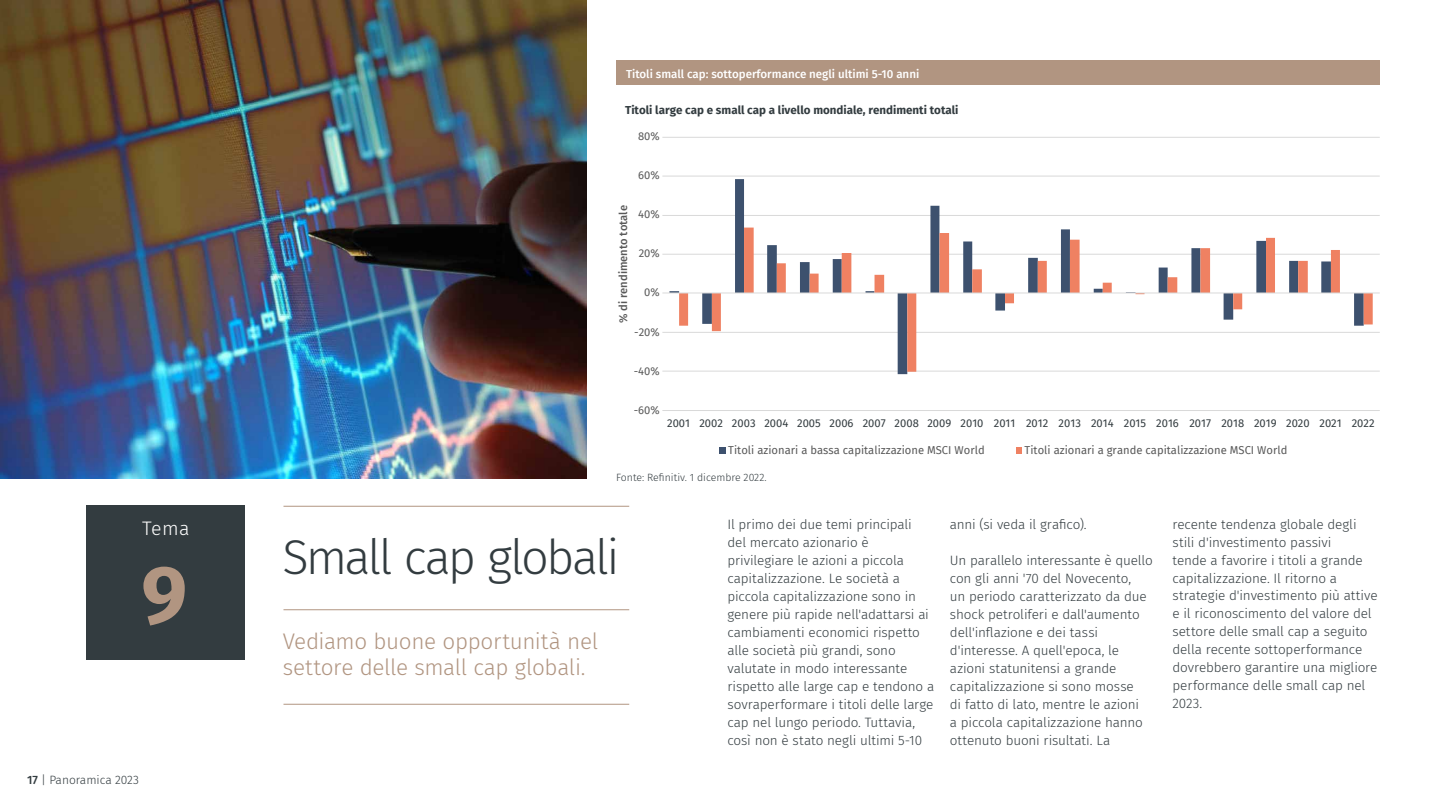
<style>
.page{position:relative;width:1440px;height:810px;background:#fff}
.page>*{position:absolute;margin:0;border:0;box-sizing:border-box;transform-origin:0 0}
.t1{font:700 82.05px "Fira Sans";color:#b19581}
.t2{font:300 48.75px "Fira Sans";letter-spacing:-.055em;color:#333c40}
.t3{font:300 22.5px/26.2px "Fira Sans";letter-spacing:-.015em;color:#b19581}
.t4{font:300 19.5px "Fira Sans";color:#fff}
.t5{font:300 13.5px/18px "Fira Sans";letter-spacing:-.01em;color:#333c40}
.t6{font:300 12px "Fira Sans";color:#333c40}
.t7{font:700 11.55px "Fira Sans";color:#333c40}
.t8{font:500 11.55px "Fira Sans";color:#fff}
.t9{font:11.18px "Fira Sans";color:#595959}
.t10{font:11.18px "Fira Sans";color:#333c40}
.t11{font:500 11.18px "Fira Sans";color:#595959}
.t12{font:300 10.5px "Fira Sans";color:#333c40}
.s1{font-weight:500}
</style>
<div class="page">
<hr style="left:284px;top:506px;width:345px;height:1px;background:#b19581">
<hr style="left:284px;top:704px;width:345px;height:1px;background:#b19581">
<hr style="left:284px;top:610px;width:345px;height:1px;background:#b19581">
<div style="left:87px;top:505px;width:158px;height:155px;background:#333c40"></div>
<div style="left:616px;top:60px;width:764px;height:24px;background:#b19581"></div>
<hr style="left:662px;top:410px;width:718px;height:1px;background:#d9d9d9">
<hr style="left:662px;top:371px;width:718px;height:1px;background:#d9d9d9">
<hr style="left:662px;top:332px;width:718px;height:1px;background:#d9d9d9">
<hr style="left:662px;top:254px;width:718px;height:1px;background:#d9d9d9">
<hr style="left:662px;top:215px;width:718px;height:1px;background:#d9d9d9">
<hr style="left:662px;top:176px;width:718px;height:1px;background:#d9d9d9">
<hr style="left:662px;top:137px;width:718px;height:1px;background:#d9d9d9">
<svg style="left:669px;top:179px;width:271px;height:195px"></svg>
<svg style="left:679px;top:228px;width:694px;height:144px"></svg>
<hr style="left:662px;top:293px;width:718px;height:1px;background:#d9d9d9">
<div style="left:719px;top:447px;width:7px;height:6px;background:#3d516e"></div>
<svg style="left:1016px;top:447px;width:6px;height:6px"></svg>
<img style="left:0;top:0;width:586px;height:479px">
<h3 class="t4" style="left:142px;top:515px;width:49px">Tema</h3>
<h1 class="t1" style="left:141px;top:526px;width:47px">9</h1>
<p class="t6" style="left:27px;top:771px;width:113px"><span class="s1">17</span> | Panoramica 2023</p>
<p class="t8" style="left:626px;top:64px;width:295px">Titoli small cap: sottoperformance negli ultimi 5-10 anni</p>
<p class="t7" style="left:625px;top:100px;width:335px">Titoli large cap e small cap a livello mondiale, rendimenti totali</p>
<p class="t9" style="left:638px;top:128px;width:23px">80%</p>
<p class="t11" style="left:614px;top:323px;width:120px;rotate:-90deg">% di rendimento totale</p>
<p class="t9" style="left:638px;top:167px;width:23px">60%</p>
<p class="t9" style="left:638px;top:206px;width:23px">40%</p>
<p class="t9" style="left:639px;top:245px;width:23px">20%</p>
<p class="t9" style="left:644px;top:284px;width:17px">0%</p>
<p class="t9" style="left:634px;top:323px;width:27px">-20%</p>
<p class="t9" style="left:634px;top:362px;width:27px">-40%</p>
<p class="t9" style="left:634px;top:401px;width:27px">-60%</p>
<p class="t10" style="left:667px;top:415px;width:709px">2001 2002 2003 2004 2005 2006 2007 2008 2009 2010 2011 2012 2013 2014 2015 2016 2017 2018 2019 2020 2021 2022</p>
<p class="t9" style="left:728px;top:442px;width:258px">Titoli azionari a bassa capitalizzazione MSCI World</p>
<p class="t9" style="left:1025px;top:442px;width:264px">Titoli azionari a grande capitalizzazione MSCI World</p>
<p class="t12" style="left:616px;top:470px;width:152px">Fonte: Refinitiv. 1 dicembre 2022.</p>
<h2 class="t2" style="left:282px;top:522px;width:339px">Small cap globali</h2>
<h3 class="t3" style="left:283px;top:628px;width:317px">Vediamo buone opportunità nel settore delle small cap globali.</h3>
<p class="t5" style="left:727px;top:515px;width:208px">Il primo dei due temi principali<br>del mercato azionario è privilegiare le azioni a piccola capitalizzazione. Le società a piccola capitalizzazione sono in genere più rapide nell'adattarsi ai cambiamenti economici rispetto alle società più grandi, sono valutate in modo interessante rispetto alle large cap e tendono a sovraperformare i titoli delle large cap nel lungo periodo. Tuttavia, così non è stato negli ultimi 5-10</p>
<p class="t5" style="left:950px;top:515px;width:138px">anni (si veda il grafico).</p>
<p class="t5" style="left:950px;top:551px;width:204px">Un parallelo interessante è quello con gli anni '70 del Novecento,<br>un periodo caratterizzato da due shock petroliferi e dall'aumento dell'inflazione e dei tassi d'interesse. A quell'epoca, le azioni statunitensi a grande capitalizzazione si sono mosse<br>di fatto di lato, mentre le azioni<br>a piccola capitalizzazione hanno ottenuto buoni risultati. La</p>
<p class="t5" style="left:1172px;top:515px;width:207px">recente tendenza globale degli stili d'investimento passivi<br>tende a favorire i titoli a grande capitalizzazione. Il ritorno a strategie d'investimento più attive e il riconoscimento del valore del settore delle small cap a seguito della recente sottoperformance dovrebbero garantire una migliore performance delle small cap nel<br>2023.</p>
</div>
